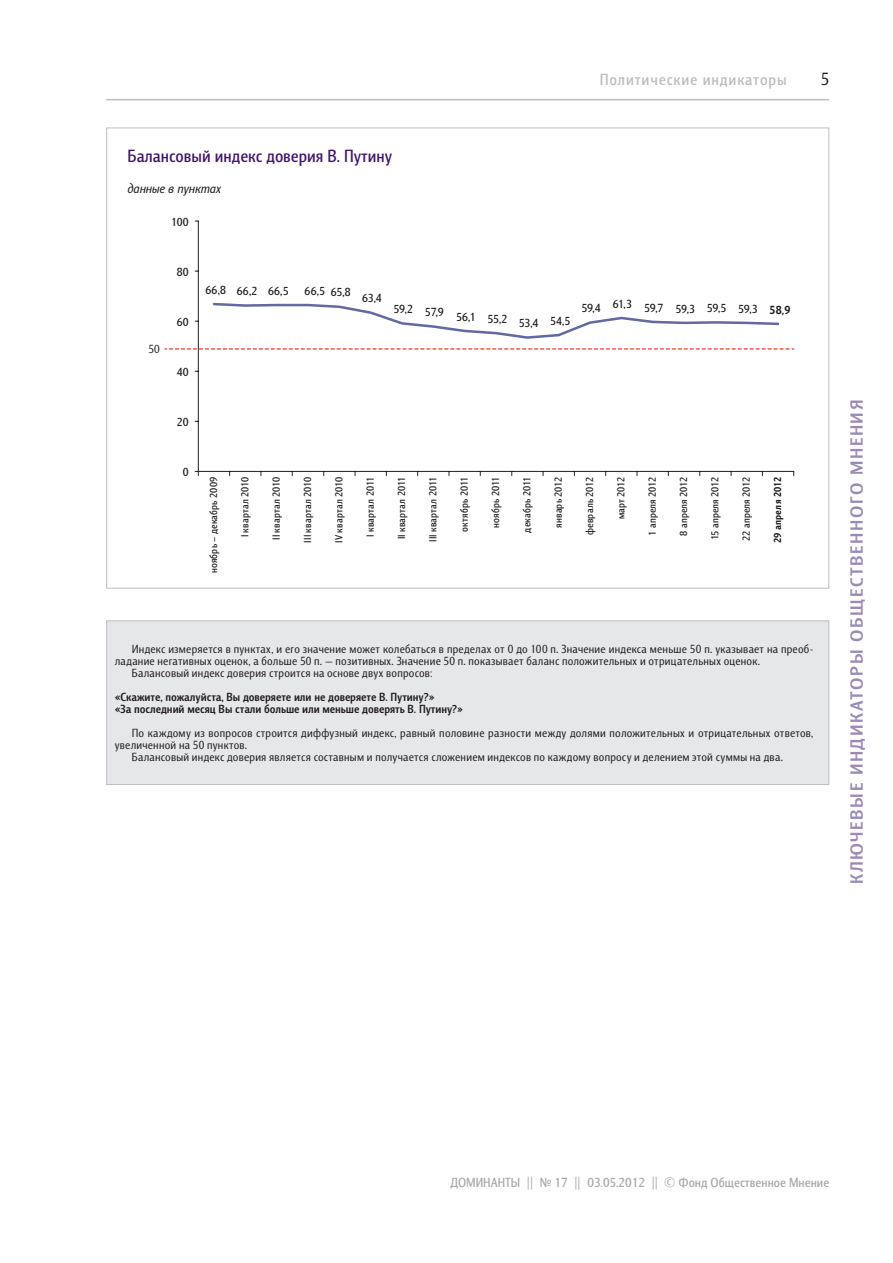
<style>
.page{position:relative;width:893px;height:1263px;background:#fff}
.page>*{position:absolute;margin:0;border:0;box-sizing:border-box;transform-origin:0 0}
.t1{font:700 18px "Barnaul Grotesk";letter-spacing:.085em;color:#9a8ab5;scale:1.1 1}
.t2{font:500 18px "Barnaul Grotesk";color:#43176e}
.t3{font:18px "Barnaul Grotesk";color:#231f20}
.t4{font:500 16.5px "Barnaul Grotesk";letter-spacing:.05em;color:#bcbdc0}
.t5{font:500 13.5px "Barnaul Grotesk";color:#a8a9ad}
.t6{font:italic 13.5px "Barnaul Grotesk";color:#231f20}
.t7{font:12px "Barnaul Grotesk";letter-spacing:.025em;color:#231f20}
.t8{font:700 12px/12px "Barnaul Grotesk";color:#231f20}
.t9{font:500 12px "Barnaul Grotesk";letter-spacing:-.005em;color:#231f20}
.t10{font:500 10.5px "Barnaul Grotesk";letter-spacing:.02em;color:#231f20}
.t11{font:800 10.5px "Barnaul Grotesk";letter-spacing:.025em;color:#231f20}
.s1{font-weight:800}
</style>
<div class="page">
<hr style="left:106px;top:99px;width:723px;height:1px;background:#bcbdc0">
<hr style="left:198px;top:221px;width:1px;height:250px;background:#231f20">
<hr style="left:198px;top:471px;width:596px;height:1px;background:#231f20">
<svg style="left:213px;top:302px;width:567px;height:37px"></svg>
<svg style="left:165px;top:348px;width:629px;height:2px"></svg>
<div style="left:106px;top:620px;width:723px;height:165px;background:#e6e7e9;border:1px solid #bcbdc0"></div>
<h2 class="t4" style="left:600px;top:70px;width:188px">Политические индикаторы</h2>
<h1 class="t3" style="left:821px;top:69px;width:10px">5</h1>
<h1 class="t2" style="left:128px;top:145px;width:266px">Балансовый индекс доверия В. Путину</h1>
<p class="t6" style="left:128px;top:181px;width:95px">данные в пунктах</p>
<p class="t9" style="left:171px;top:214px;width:19px">100</p>
<p class="t7" style="left:149px;top:342px;width:13px">50</p>
<p class="t9" style="left:177px;top:265px;width:13px">80</p>
<p class="t9" style="left:177px;top:315px;width:13px">60</p>
<p class="t9" style="left:177px;top:364px;width:13px">40</p>
<p class="t9" style="left:177px;top:415px;width:13px">20</p>
<p class="t9" style="left:183px;top:465px;width:7px">0</p>
<p class="t9" style="left:206px;top:284px;width:84px">66,8 66,2 66,5</p>
<p class="t9" style="left:305px;top:284px;width:48px">66,5 65,8</p>
<p class="t9" style="left:362px;top:291px;width:21px">63,4</p>
<p class="t9" style="left:394px;top:311px;width:178px">59,2 57,9 56,1 55,2 53,4 54,5</p>
<p class="t9" style="left:581px;top:301px;width:210px">59,4 61,3 59,7 59,3 59,5 59,3 <span class="s1">58,9</span></p>
<p class="t10" style="left:208px;top:573px;width:98px;rotate:-90deg">ноябрь – декабрь 2009</p>
<p class="t10" style="left:239px;top:537px;width:62px;rotate:-90deg">I квартал 2010</p>
<p class="t10" style="left:270px;top:540px;width:65px;rotate:-90deg">II квартал 2010</p>
<p class="t10" style="left:301px;top:542px;width:67px;rotate:-90deg">III квартал 2010</p>
<p class="t10" style="left:333px;top:543px;width:67px;rotate:-90deg">IV квартал 2010</p>
<p class="t10" style="left:364px;top:537px;width:61px;rotate:-90deg">I квартал 2011</p>
<p class="t10" style="left:396px;top:539px;width:64px;rotate:-90deg">II квартал 2011</p>
<p class="t10" style="left:427px;top:542px;width:67px;rotate:-90deg">III квартал 2011</p>
<p class="t10" style="left:458px;top:532px;width:56px;rotate:-90deg">октябрь 2011</p>
<p class="t10" style="left:489px;top:528px;width:52px;rotate:-90deg">ноябрь 2011</p>
<p class="t10" style="left:521px;top:532px;width:57px;rotate:-90deg">декабрь 2011</p>
<p class="t10" style="left:552px;top:528px;width:52px;rotate:-90deg">январь 2012</p>
<p class="t10" style="left:583px;top:535px;width:60px;rotate:-90deg">февраль 2012</p>
<p class="t10" style="left:615px;top:519px;width:44px;rotate:-90deg">март 2012</p>
<p class="t10" style="left:646px;top:536px;width:60px;rotate:-90deg">1 апреля 2012</p>
<p class="t10" style="left:677px;top:536px;width:60px;rotate:-90deg">8 апреля 2012</p>
<p class="t10" style="left:709px;top:540px;width:65px;rotate:-90deg">15 апреля 2012</p>
<p class="t10" style="left:740px;top:541px;width:66px;rotate:-90deg">22 апреля 2012</p>
<p class="t11" style="left:771px;top:543px;width:68px;rotate:-90deg">29 апреля 2012</p>
<p class="t7" style="left:132px;top:642px;width:683px">Индекс измеряется в пунктах, и его значение может колебаться в пределах от 0 до 100 п. Значение индекса меньше 50 п. указывает на преоб-</p>
<p class="t7" style="left:115px;top:654px;width:647px">ладание негативных оценок, а больше 50 п. — позитивных. Значение 50 п. показывает баланс положительных и отрицательных оценок.</p>
<p class="t7" style="left:132px;top:666px;width:302px">Балансовый индекс доверия строится на основе двух вопросов:</p>
<p class="t8" style="left:115px;top:690px;width:350px">«Скажите, пожалуйста, Вы доверяете или не доверяете В. Путину?»<br>«За последний месяц Вы стали больше или меньше доверять В. Путину?»</p>
<p class="t7" style="left:132px;top:726px;width:683px">По каждому из вопросов строится диффузный индекс, равный половине разности между долями положительных и отрицательных ответов,</p>
<p class="t7" style="left:115px;top:738px;width:134px">увеличенной на 50 пунктов.</p>
<p class="t7" style="left:132px;top:750px;width:653px">Балансовый индекс доверия является составным и получается сложением индексов по каждому вопросу и делением этой суммы на два.</p>
<h1 class="t1" style="left:846px;top:884px;width:442px;rotate:-90deg">Ключевые индикаторы общественного мнения</h1>
<p class="t5" style="left:450px;top:1175px;width:380px">ДОМИНАНТЫ || № 17 || 03.05.2012 || © Фонд Общественное Мнение</p>
</div>
